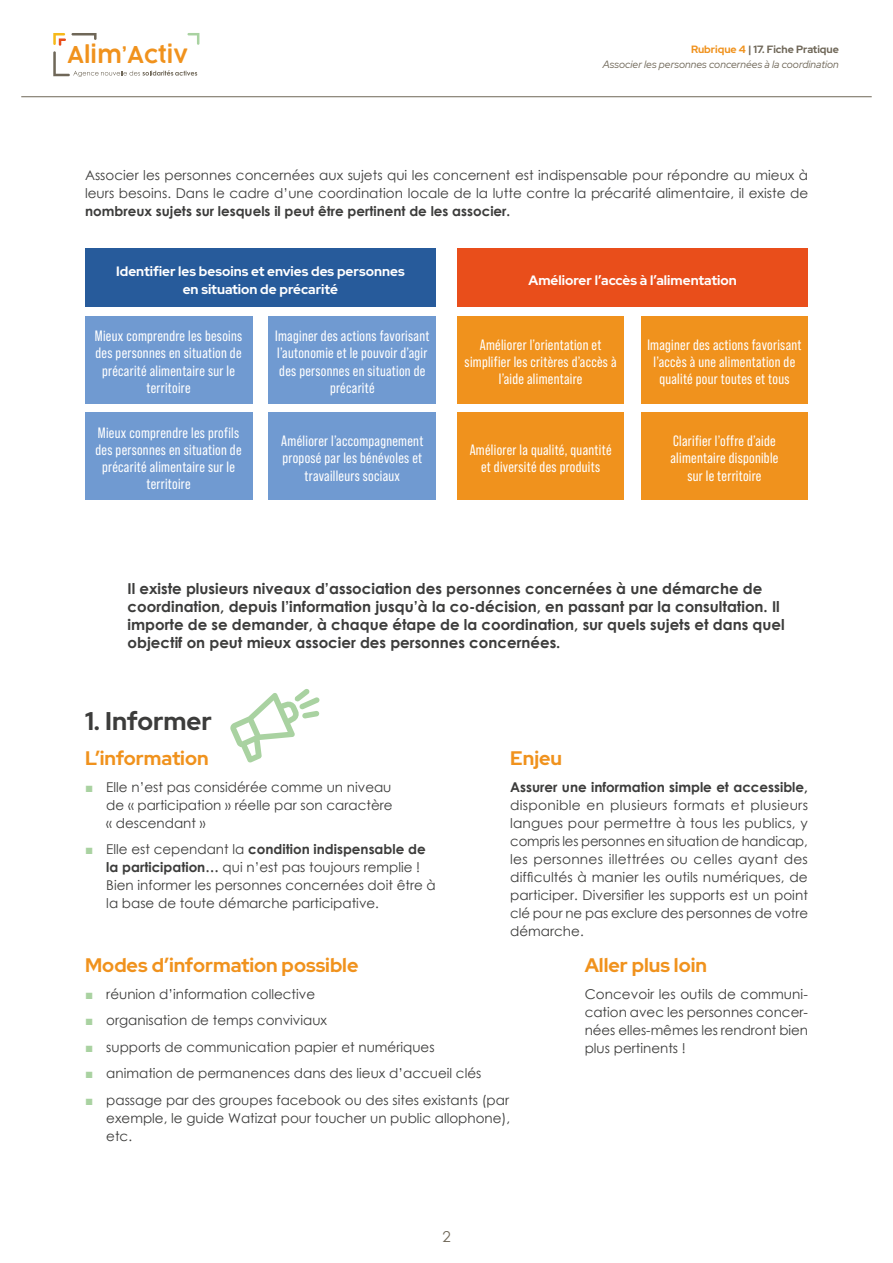
<style>
.page{position:relative;width:893px;height:1263px;background:#fff}
.page>*{position:absolute;margin:0;border:0;box-sizing:border-box;transform-origin:0 0}
.t1{font:700 25.5px "Red Hat Display";color:#3c3c3b}
.t2{font:600 22.65px "COCOGOOSE";color:#f0921d}
.t3{font:700 19.5px "Red Hat Display";color:#f0921d}
.t4{font:15px/17.2px "Bebas Neue Pro";letter-spacing:.02em;color:#fff;text-align:center}
.t5{font:700 15px/18px "Century Gothic";color:#3c3c3b}
.t6{font:15px "Century Gothic";color:#6f6758}
.t7{font:13.5px/18px "Century Gothic";color:#3c3c3b;text-align:justify}
.t8{font:700 13.5px "Century Gothic";color:#3c3c3b}
.t9{font:700 13.5px/18px "Red Hat Display";color:#fff;text-align:center}
.t10{font:italic 10.5px "Red Hat Display";color:#6f6758}
.t11{font:700 10.5px "Red Hat Display";color:#6f6758}
.s1{color:#f0921d}
.s2{font-family:"Arial";color:#a9d2a1}
.s3{font-weight:700}
</style>
<div class="page">
<svg style="left:53px;top:33px;width:146px;height:44px"></svg>
<hr style="left:21px;top:96px;width:851px;height:1px;background:#6f6758">
<div style="left:85px;top:412px;width:167px;height:88px;background:#709ad1"></div>
<div style="left:85px;top:249px;width:351px;height:58px;background:#275b9b"></div>
<div style="left:457px;top:249px;width:351px;height:58px;background:#e94e1b"></div>
<div style="left:85px;top:316px;width:167px;height:87px;background:#709ad1"></div>
<div style="left:457px;top:412px;width:167px;height:88px;background:#f0921d"></div>
<div style="left:457px;top:316px;width:167px;height:87px;background:#f0921d"></div>
<div style="left:269px;top:412px;width:167px;height:88px;background:#709ad1"></div>
<div style="left:269px;top:316px;width:167px;height:87px;background:#709ad1"></div>
<div style="left:641px;top:412px;width:167px;height:88px;background:#f0921d"></div>
<div style="left:641px;top:316px;width:167px;height:87px;background:#f0921d"></div>
<svg style="left:230px;top:689px;width:90px;height:74px"></svg>
<h2 class="t2" style="left:67px;top:39px;width:122px">Alim’Activ</h2>
<p class="t11" style="left:691px;top:42px;width:149px"><span class="s1">Rubrique 4</span> | 17. Fiche Pratique</p>
<p class="t10" style="left:603px;top:57px;width:238px">Associer les personnes concernées à la coordination</p>
<p class="t7" style="left:85px;top:166px;width:725px">Associer les personnes concernées aux sujets qui les concernent est indispensable pour répondre au mieux à leurs besoins. Dans le cadre d’une coordination locale de la lutte contre la précarité alimentaire, il existe de</p>
<p class="t8" style="left:85px;top:201px;width:427px">nombreux sujets sur lesquels il peut être pertinent de les associer.</p>
<p class="t9" style="left:116px;top:262px;width:290px">Identifier les besoins et envies des personnes en situation de précarité</p>
<p class="t9" style="left:528px;top:271px;width:210px">Améliorer l’accès à l’alimentation</p>
<p class="t4" style="left:95px;top:327px;width:149px">Mieux comprendre les besoins des personnes en situation de précarité alimentaire sur le territoire</p>
<p class="t4" style="left:275px;top:327px;width:156px">Imaginer des actions favorisant l’autonomie et le pouvoir d’agir des personnes en situation de précarité</p>
<p class="t4" style="left:647px;top:336px;width:156px">Imaginer des actions favorisant l’accès à une alimentation de qualité pour toutes et tous</p>
<p class="t4" style="left:465px;top:336px;width:153px">Améliorer l’orientation et simplifier les critères d’accès à l’aide alimentaire</p>
<p class="t4" style="left:96px;top:424px;width:147px">Mieux comprendre les profils des personnes en situation de précarité alimentaire sur le territoire</p>
<p class="t4" style="left:281px;top:432px;width:144px">Améliorer l’accompagnement proposé par les bénévoles et travailleurs sociaux</p>
<p class="t4" style="left:470px;top:441px;width:143px">Améliorer la qualité, quantité et diversité des produits</p>
<p class="t4" style="left:670px;top:432px;width:109px">Clarifier l’offre d’aide alimentaire disponible sur le territoire</p>
<p class="t5" style="left:128px;top:579px;width:658px">Il existe plusieurs niveaux d’association des personnes concernées à une démarche de coordination, depuis l’information jusqu’à la co-décision, en passant par la consultation. Il importe de se demander, à chaque étape de la coordination, sur quels sujets et dans quel objectif on peut mieux associer des personnes concernées.</p>
<h1 class="t1" style="left:85px;top:704px;width:128px">1. Informer</h1>
<h3 class="t3" style="left:85px;top:745px;width:125px">L’information</h3>
<p class="t7" style="left:106px;top:777px;width:288px;text-indent:-21px"><span class="s2">■</span> Elle n’est pas considérée comme un niveau de « participation » réelle par son caractère « descendant »</p>
<p class="t7" style="left:106px;top:840px;width:331px;text-align:left;text-indent:-21px"><span class="s2">■</span> Elle est cependant la <span class="s3">condition indispensable de la participation…</span> qui n’est pas toujours remplie !<br>Bien informer les personnes concernées doit être à la base de toute démarche participative.</p>
<h3 class="t3" style="left:510px;top:745px;width:53px">Enjeu</h3>
<p class="t8" style="left:510px;top:776px;width:299px">Assurer une information simple et accessible,</p>
<p class="t7" style="left:510px;top:795px;width:299px">disponible en plusieurs formats et plusieurs langues pour permettre à tous les publics, y compris les personnes en situation de handicap, les personnes illettrées ou celles ayant des difficultés à manier les outils numériques, de participer. Diversifier les supports est un point clé pour ne pas exclure des personnes de votre démarche.</p>
<h3 class="t3" style="left:85px;top:952px;width:275px">Modes d’information possible</h3>
<p class="t7" style="left:85px;top:985px;width:232px"><span class="s2">■</span> réunion d’information collective</p>
<p class="t7" style="left:85px;top:1011px;width:244px"><span class="s2">■</span> organisation de temps conviviaux</p>
<p class="t7" style="left:85px;top:1038px;width:351px"><span class="s2">■</span> supports de communication papier et numériques</p>
<p class="t7" style="left:85px;top:1064px;width:398px"><span class="s2">■</span> animation de permanences dans des lieux d’accueil clés</p>
<p class="t7" style="left:106px;top:1091px;width:405px;text-indent:-21px"><span class="s2">■</span> passage par des groupes facebook ou des sites existants (par exemple, le guide Watizat pour toucher un public allophone), etc.</p>
<p class="t6" style="left:442px;top:1226px;width:10px">2</p>
<h3 class="t3" style="left:585px;top:952px;width:124px">Aller plus loin</h3>
<p class="t7" style="left:585px;top:985px;width:225px">Concevoir les outils de communi&shy;cation avec les personnes concer&shy;nées elles-mêmes les rendront bien plus pertinents !</p>
</div>
